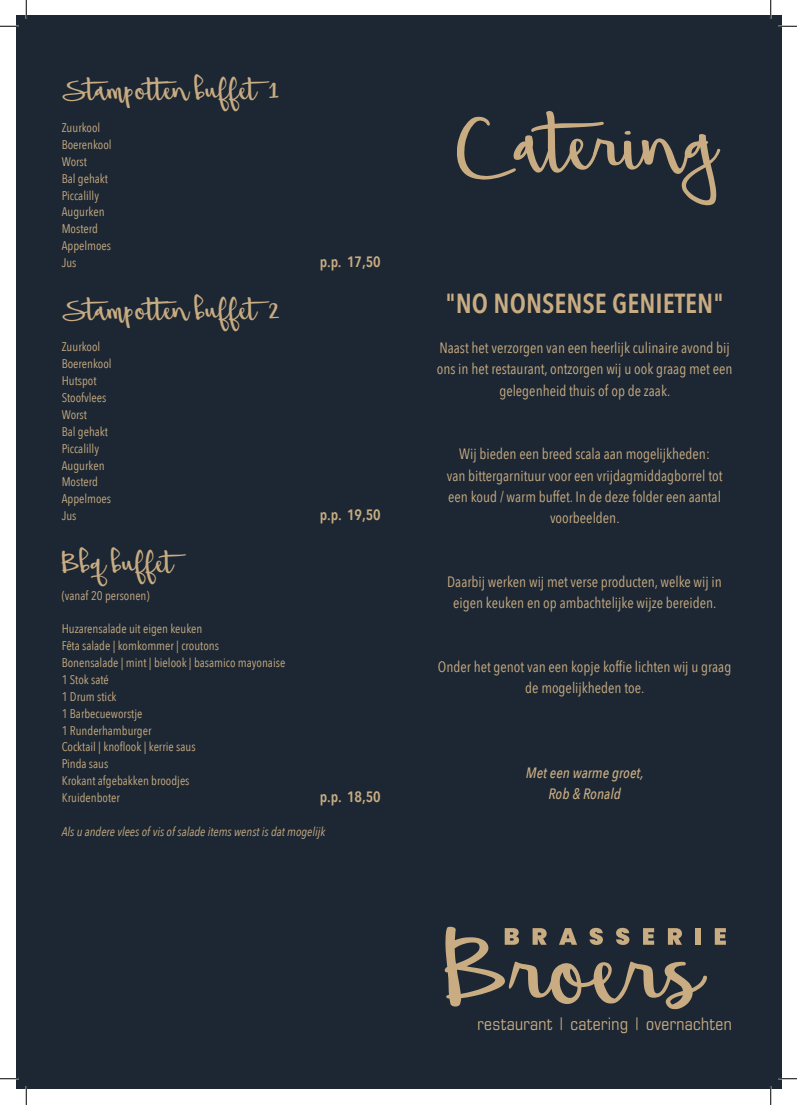
<style>
.page{position:relative;width:797px;height:1105px;background:#fff}
.page>*{position:absolute;margin:0;border:0;box-sizing:border-box;transform-origin:0 0}
.t1{font:130px "Beautiful Mess";color:#c9ac82}
.t2{font:48.75px "Beautiful Mess";color:#c9ac82}
.t3{font:600 27.5px "Avenir Next Condensed";color:#c9ac82}
.t4{font:condensed 17.25px "Eurostile";letter-spacing:.02em;color:#c9ac82}
.t5{font:15px/21.2px "Avenir Next Condensed";color:#c9ac82;text-align:center}
.t6{font:italic 500 15px/21.2px "Avenir Next Condensed";color:#c9ac82;text-align:center}
.t7{font:600 15px "Avenir Next Condensed";color:#c9ac82}
.t8{font:12.5px/16.9px "Avenir Next Condensed";color:#c9ac82}
.t9{font:italic 12.5px "Avenir Next Condensed";color:#c9ac82}
</style>
<div class="page">
<div style="left:16px;top:16px;width:765px;height:1073px;background:#1c2733"></div>
<svg style="left:444px;top:927px;width:263px;height:82px"></svg>
<div style="left:695px;top:928px;width:5px;height:17px;background:#c9ac82"></div>
<svg style="left:714px;top:928px;width:12px;height:17px"></svg>
<svg style="left:0;top:25px;width:19px;height:2px"></svg>
<svg style="left:778px;top:25px;width:19px;height:2px"></svg>
<svg style="left:0;top:1078px;width:19px;height:1px"></svg>
<svg style="left:778px;top:1078px;width:19px;height:1px"></svg>
<svg style="left:25px;top:0;width:2px;height:19px"></svg>
<svg style="left:25px;top:1086px;width:2px;height:19px"></svg>
<svg style="left:770px;top:0;width:1px;height:19px"></svg>
<svg style="left:770px;top:1086px;width:1px;height:19px"></svg>
<h2 class="t2" style="left:62px;top:53px;width:219px">Stampotten buffet 1</h2>
<p class="t8" style="left:62px;top:119px;width:51px">Zuurkool<br>Boerenkool<br>Worst<br>Bal gehakt<br>Piccalilly<br>Augurken<br>Mosterd<br>Appelmoes<br>Jus</p>
<h2 class="t2" style="left:62px;top:272px;width:220px">Stampotten buffet 2</h2>
<p class="t8" style="left:62px;top:338px;width:51px">Zuurkool<br>Boerenkool<br>Hutspot<br>Stoofvlees<br>Worst<br>Bal gehakt<br>Piccalilly<br>Augurken<br>Mosterd<br>Appelmoes<br>Jus</p>
<p class="t7" style="left:320px;top:249px;width:62px">p.p. 17,50</p>
<p class="t7" style="left:320px;top:502px;width:62px">p.p. 19,50</p>
<h2 class="t2" style="left:62px;top:525px;width:112px">Bbq buffet</h2>
<p class="t8" style="left:62px;top:586px;width:89px">(vanaf 20 personen)</p>
<p class="t8" style="left:62px;top:620px;width:225px">Huzarensalade uit eigen keuken<br>Fêta salade | komkommer | croutons<br>Bonensalade | mint | bielook | basamico mayonaise<br>1 Stok saté<br>1 Drum stick<br>1 Barbecueworstje<br>1 Runderhamburger<br>Cocktail | knoflook | kerrie saus<br>Pinda saus<br>Krokant afgebakken broodjes<br>Kruidenboter</p>
<p class="t7" style="left:320px;top:784px;width:62px">p.p. 18,50</p>
<p class="t9" style="left:62px;top:824px;width:265px">Als u andere vlees of vis of salade items wenst is dat mogelijk</p>
<h1 class="t1" style="left:455px;top:45px;width:261px">Catering</h1>
<h3 class="t3" style="left:445px;top:280px;width:279px">"NO NONSENSE GENIETEN"</h3>
<p class="t5" style="left:437px;top:336px;width:297px">Naast het verzorgen van een heerlijk culinaire avond bij ons in het restaurant, ontzorgen wij u ook graag met een gelegenheid thuis of op de zaak.</p>
<p class="t5" style="left:447px;top:443px;width:277px">Wij bieden een breed scala aan mogelijkheden:<br>van bittergarnituur voor een vrijdagmiddagborrel tot een koud / warm buffet. In de deze folder een aantal voorbeelden.</p>
<p class="t5" style="left:447px;top:570px;width:276px">Daarbij werken wij met verse producten, welke wij in eigen keuken en op ambachtelijke wijze bereiden.</p>
<p class="t5" style="left:438px;top:655px;width:295px">Onder het genot van een kopje koffie lichten wij u graag de mogelijkheden toe.</p>
<p class="t6" style="left:526px;top:762px;width:119px">Met een warme groet,<br>Rob &amp; Ronald</p>
<p class="t4" style="left:477px;top:1014px;width:256px">restaurant | catering | overnachten</p>
</div>
